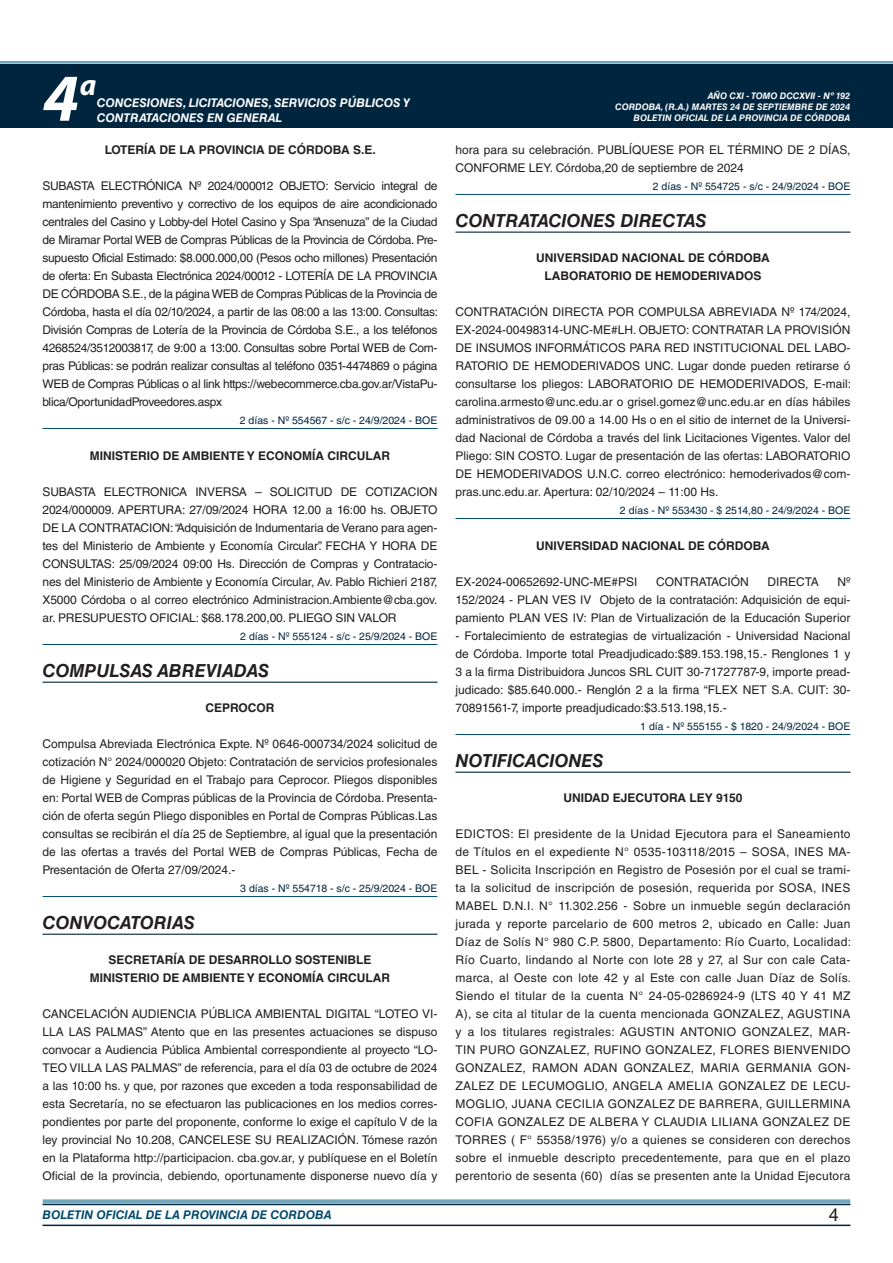
<style>
.page{position:relative;width:893px;height:1263px;background:#fff}
.page>*{position:absolute;margin:0;border:0;box-sizing:border-box;transform-origin:0 0}
.t1{font:italic 700 67.5px "Myriad Pro";color:#fff}
.t2{font:italic 700 30px "Myriad Pro";color:#fff}
.NOMBRE_DE_MINISTERIO{font:italic 700 18px "Helvetica LT Std";color:#231f20}
.t3{font:18px "Helvetica LT Std";color:#231f20}
.TEXTO_BASE{font:12px/18px "Helvetica LT Std";color:#231f20;text-align:justify}
.RESUELVE{font:700 12px "Helvetica LT Std";color:#231f20}
.t4{font:italic 700 12px/14.4px "Helvetica LT Std";color:#fff}
.t5{font:italic 700 12px "Helvetica LT Std";color:#004b6c}
.FECHA_DE_VENCIMIENTO{font:10.5px "Helvetica LT Std";color:#00263f}
.t6{font:italic 700 9px/10.8px "Helvetica LT Std";color:#fff;text-align:right}
</style>
<div class="page">
<div style="left:0;top:61px;width:893px;height:6px;background:#fff;opacity:.75"></div>
<hr style="left:43px;top:1224px;width:807px;height:2px;background:#00263f">
<div style="left:42px;top:1198px;width:809px;height:8px;background:#fff;opacity:.75"></div>
<div style="left:0;top:64px;width:893px;height:64px;background:#00263f"></div>
<hr style="left:43px;top:428px;width:394px;height:1px;background:#004b6c">
<hr style="left:43px;top:644px;width:394px;height:1px;background:#004b6c">
<hr style="left:43px;top:682px;width:394px;height:1px;background:#00263f">
<hr style="left:43px;top:896px;width:394px;height:1px;background:#004b6c">
<hr style="left:43px;top:934px;width:394px;height:1px;background:#00263f">
<hr style="left:455px;top:194px;width:395px;height:1px;background:#004b6c">
<hr style="left:455px;top:232px;width:395px;height:1px;background:#00263f">
<hr style="left:455px;top:518px;width:395px;height:1px;background:#004b6c">
<hr style="left:455px;top:734px;width:395px;height:1px;background:#004b6c">
<hr style="left:455px;top:772px;width:395px;height:1px;background:#00263f">
<h1 class="t1" style="left:43px;top:54px;width:38px">4</h1>
<h2 class="t2" style="left:80px;top:66px;width:18px">a</h2>
<p class="t4" style="left:97px;top:96px;width:315px">CONCESIONES, LICITACIONES, SERVICIOS PÚBLICOS Y<br>CONTRATACIONES EN GENERAL</p>
<p class="RESUELVE" style="left:105px;top:142px;width:273px">LOTERÍA DE LA PROVINCIA DE CÓRDOBA S.E.</p>
<p class="TEXTO_BASE" style="left:43px;top:177px;width:397px">SUBASTA ELECTRÓNICA Nº 2024/000012 OBJETO: Servicio integral de mantenimiento preventivo y correctivo de los equipos de aire acondicionado centrales del Casino y Lobby-del Hotel Casino y Spa “Ansenuza” de la Ciudad de Miramar Portal WEB de Compras Públicas de la Provincia de Córdoba. Pre&shy;supuesto Oficial Estimado: $8.000.000,00 (Pesos ocho millones) Presentación de oferta: En Subasta Electrónica 2024/00012 - LOTERÍA DE LA PROVINCIA DE CÓRDOBA S.E., de la página WEB de Compras Públicas de la Provincia de Córdoba, hasta el día 02/10/2024, a partir de las 08:00 a las 13:00. Consultas:<br>División Compras de Lotería de la Provincia de Córdoba S.E., a los teléfonos 4268524/3512003817, de 9:00 a 13:00. Consultas sobre Portal WEB de Com&shy;pras Públicas: se podrán realizar consultas al teléfono 0351-4474869 o página WEB de Compras Públicas o al link https://webecommerce.cba.gov.ar/VistaPu&shy;blica/OportunidadProveedores.aspx</p>
<p class="FECHA_DE_VENCIMIENTO" style="left:240px;top:414px;width:199px">2 días - Nº 554567 - s/c - 24/9/2024 - BOE</p>
<p class="RESUELVE" style="left:90px;top:448px;width:302px">MINISTERIO DE AMBIENTE Y ECONOMÍA CIRCULAR</p>
<p class="TEXTO_BASE" style="left:43px;top:483px;width:396px">SUBASTA ELECTRONICA INVERSA – SOLICITUD DE COTIZACION 2024/000009. APERTURA: 27/09/2024 HORA 12.00 a 16:00 hs. OBJETO DE LA CONTRATACION: “Adquisición de Indumentaria de Verano para agen&shy;tes del Ministerio de Ambiente y Economía Circular”. FECHA Y HORA DE CONSULTAS: 25/09/2024 09:00 Hs. Dirección de Compras y Contratacio&shy;nes del Ministerio de Ambiente y Economía Circular, Av. Pablo Richieri 2187, X5000 Córdoba o al correo electrónico Administracion.Ambiente@cba.gov. ar. PRESUPUESTO OFICIAL: $68.178.200,00. PLIEGO SIN VALOR</p>
<p class="FECHA_DE_VENCIMIENTO" style="left:240px;top:630px;width:199px">2 días - Nº 555124 - s/c - 25/9/2024 - BOE</p>
<p class="NOMBRE_DE_MINISTERIO" style="left:43px;top:660px;width:228px">COMPULSAS ABREVIADAS</p>
<p class="RESUELVE" style="left:205px;top:700px;width:71px">CEPROCOR</p>
<p class="TEXTO_BASE" style="left:43px;top:735px;width:396px">Compulsa Abreviada Electrónica Expte. Nº 0646-000734/2024 solicitud de cotización N° 2024/000020 Objeto: Contratación de servicios profesionales de Higiene y Seguridad en el Trabajo para Ceprocor. Pliegos disponibles en: Portal WEB de Compras públicas de la Provincia de Córdoba. Presenta&shy;ción de oferta según Pliego disponibles en Portal de Compras Públicas.Las consultas se recibirán el día 25 de Septiembre, al igual que la presentación de las ofertas a través del Portal WEB de Compras Públicas, Fecha de Presentación de Oferta 27/09/2024.-</p>
<p class="FECHA_DE_VENCIMIENTO" style="left:240px;top:882px;width:199px">3 días - Nº 554718 - s/c - 25/9/2024 - BOE</p>
<p class="NOMBRE_DE_MINISTERIO" style="left:43px;top:912px;width:154px">CONVOCATORIAS</p>
<p class="RESUELVE" style="left:108px;top:952px;width:265px">SECRETARÍA DE DESARROLLO SOSTENIBLE</p>
<p class="RESUELVE" style="left:90px;top:970px;width:302px">MINISTERIO DE AMBIENTE Y ECONOMÍA CIRCULAR</p>
<p class="TEXTO_BASE" style="left:43px;top:1005px;width:396px">CANCELACIÓN AUDIENCIA PÚBLICA AMBIENTAL DIGITAL “LOTEO VI-LLA LAS PALMAS” Atento que en las presentes actuaciones se dispuso convocar a Audiencia Pública Ambiental correspondiente al proyecto “LO-TEO VILLA LAS PALMAS” de referencia, para el día 03 de octubre de 2024 a las 10:00 hs. y que, por razones que exceden a toda responsabilidad de esta Secretaría, no se efectuaron las publicaciones en los medios corres&shy;pondientes por parte del proponente, conforme lo exige el capítulo V de la ley provincial No 10.208, CANCELESE SU REALIZACIÓN. Tómese razón en la Plataforma http://participacion. cba.gov.ar, y publíquese en el Boletín Oficial de la provincia, debiendo, oportunamente disponerse nuevo día y</p>
<p class="t6" style="left:615px;top:91px;width:236px">AÑO CXI - TOMO DCCXVII - Nº 192<br>CORDOBA, (R.A.) MARTES 24 DE SEPTIEMBRE DE 2024</p>
<p class="t6" style="left:634px;top:112px;width:218px">BOLETIN OFICIAL DE LA PROVINCIA DE CÓRDOBA</p>
<p class="TEXTO_BASE" style="left:455px;top:141px;width:396px">hora para su celebración. PUBLÍQUESE POR EL TÉRMINO DE 2 DÍAS,<br>CONFORME LEY. Córdoba,20 de septiembre de 2024</p>
<p class="FECHA_DE_VENCIMIENTO" style="left:653px;top:180px;width:199px">2 días - Nº 554725 - s/c - 24/9/2024 - BOE</p>
<p class="NOMBRE_DE_MINISTERIO" style="left:455px;top:210px;width:252px">CONTRATACIONES DIRECTAS</p>
<p class="RESUELVE" style="left:536px;top:250px;width:235px">UNIVERSIDAD NACIONAL DE CÓRDOBA</p>
<p class="RESUELVE" style="left:544px;top:268px;width:219px">LABORATORIO DE HEMODERIVADOS</p>
<p class="TEXTO_BASE" style="left:455px;top:303px;width:397px">CONTRATACIÓN DIRECTA POR COMPULSA ABREVIADA Nº 174/2024, EX-2024-00498314-UNC-ME#LH. OBJETO: CONTRATAR LA PROVISIÓN DE INSUMOS INFORMÁTICOS PARA RED INSTITUCIONAL DEL LABO-RATORIO DE HEMODERIVADOS UNC. Lugar donde pueden retirarse ó consultarse los pliegos: LABORATORIO DE HEMODERIVADOS, E-mail: carolina.armesto@unc.edu.ar o grisel.gomez@unc.edu.ar en días hábiles administrativos de 09.00 a 14.00 Hs o en el sitio de internet de la Universi&shy;dad Nacional de Córdoba a través del link Licitaciones Vigentes. Valor del Pliego: SIN COSTO. Lugar de presentación de las ofertas: LABORATORIO DE HEMODERIVADOS U.N.C. correo electrónico: hemoderivados@com&shy;pras.unc.edu.ar. Apertura: 02/10/2024 – 11:00 Hs.</p>
<p class="FECHA_DE_VENCIMIENTO" style="left:620px;top:504px;width:232px">2 días - Nº 553430 - $ 2514,80 - 24/9/2024 - BOE</p>
<p class="RESUELVE" style="left:536px;top:538px;width:235px">UNIVERSIDAD NACIONAL DE CÓRDOBA</p>
<p class="TEXTO_BASE" style="left:455px;top:573px;width:184px">EX-2024-00652692-UNC-ME#PSI</p>
<p class="TEXTO_BASE" style="left:656px;top:573px;width:94px">CONTRATACIÓN</p>
<p class="TEXTO_BASE" style="left:768px;top:573px;width:53px">DIRECTA</p>
<p class="TEXTO_BASE" style="left:455px;top:573px;width:396px;text-indent:382px">Nº 152/2024 - PLAN VES IV Objeto de la contratación: Adquisición de equi&shy;pamiento PLAN VES IV: Plan de Virtualización de la Educación Superior</p>
<p class="TEXTO_BASE" style="left:455px;top:627px;width:396px">- Fortalecimiento de estrategias de virtualización - Universidad Nacional de Córdoba. Importe total Preadjudicado:$89.153.198,15.- Renglones 1 y 3 a la firma Distribuidora Juncos SRL CUIT 30-71727787-9, importe pread&shy;judicado: $85.640.000.- Renglón 2 a la firma “FLEX NET S.A. CUIT: 30- 70891561-7, importe preadjudicado:$3.513.198,15.-</p>
<p class="FECHA_DE_VENCIMIENTO" style="left:640px;top:720px;width:212px">1 día - Nº 555155 - $ 1820 - 24/9/2024 - BOE</p>
<p class="NOMBRE_DE_MINISTERIO" style="left:455px;top:750px;width:149px">NOTIFICACIONES</p>
<p class="RESUELVE" style="left:563px;top:790px;width:181px">UNIDAD EJECUTORA LEY 9150</p>
<p class="TEXTO_BASE" style="left:455px;top:825px;width:397px">EDICTOS: El presidente de la Unidad Ejecutora para el Saneamiento de Títulos en el expediente N° 0535-103118/2015 – SOSA, INES MA-BEL - Solicita Inscripción en Registro de Posesión por el cual se trami&shy;ta la solicitud de inscripción de posesión, requerida por SOSA, INES MABEL D.N.I. N° 11.302.256 - Sobre un inmueble según declaración jurada y reporte parcelario de 600 metros 2, ubicado en Calle: Juan Díaz de Solís N° 980 C.P. 5800, Departamento: Río Cuarto, Localidad:<br>Río Cuarto, lindando al Norte con lote 28 y 27, al Sur con cale Cata&shy;marca, al Oeste con lote 42 y al Este con calle Juan Díaz de Solís.<br>Siendo el titular de la cuenta N° 24-05-0286924-9 (LTS 40 Y 41 MZ A), se cita al titular de la cuenta mencionada GONZALEZ, AGUSTINA y a los titulares registrales: AGUSTIN ANTONIO GONZALEZ, MAR-TIN PURO GONZALEZ, RUFINO GONZALEZ, FLORES BIENVENIDO GONZALEZ, RAMON ADAN GONZALEZ, MARIA GERMANIA GON-ZALEZ DE LECUMOGLIO, ANGELA AMELIA GONZALEZ DE LECU-MOGLIO, JUANA CECILIA GONZALEZ DE BARRERA, GUILLERMINA COFIA GONZALEZ DE ALBERA Y CLAUDIA LILIANA GONZALEZ DE TORRES ( F° 55358/1976) y/o a quienes se consideren con derechos sobre el inmueble descripto precedentemente, para que en el plazo perentorio de sesenta (60) días se presenten ante la Unidad Ejecutora</p>
<p class="t5" style="left:43px;top:1208px;width:290px">BOLETIN OFICIAL DE LA PROVINCIA DE CORDOBA</p>
<h3 class="t3" style="left:829px;top:1204px;width:12px">4</h3>
</div>
